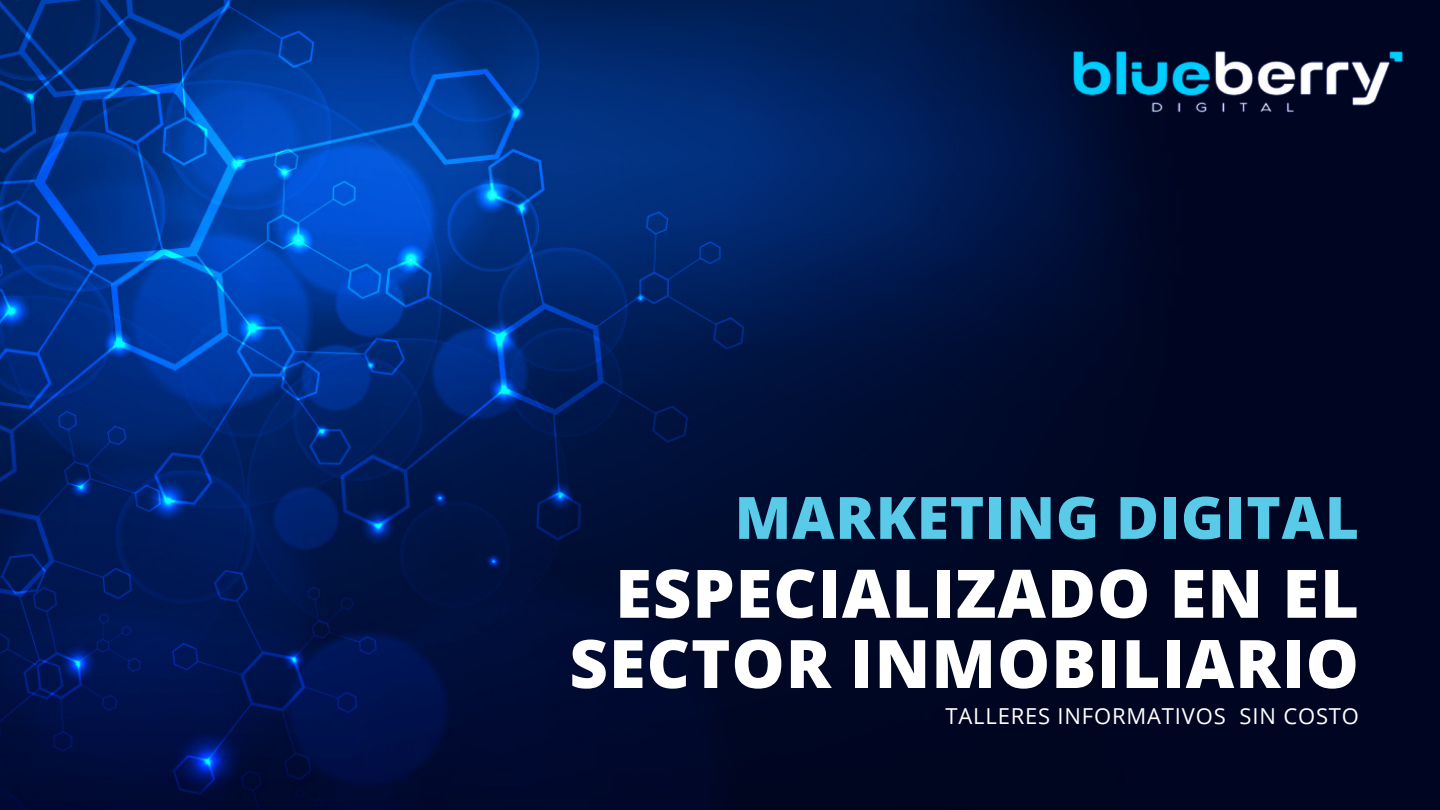
<style>
.page{position:relative;width:1440px;height:810px;background:#fff}
.page>*{position:absolute;margin:0;border:0;box-sizing:border-box;transform-origin:0 0}
.t1{font:800 66.9px/70.2px "Open Sans";letter-spacing:.015em;color:#fff;text-align:right}
.t2{font:800 58.5px "Open Sans";letter-spacing:.015em;color:#59cbe8}
.t3{font:22px "Open Sans";letter-spacing:.04em;color:#fff}
</style>
<div class="page">
<img style="left:0;top:0;width:1440px;height:810px">
<img style="left:1071px;top:36px;width:336px;height:90px">
<p class="t2" style="left:735px;top:476px;width:626px">MARKETING DIGITAL</p>
<p class="t1" style="left:569px;top:557px;width:791px">ESPECIALIZADO EN EL<br>SECTOR INMOBILIARIO</p>
<p class="t3" style="left:946px;top:700px;width:415px">TALLERES INFORMATIVOS SIN COSTO</p>
</div>
